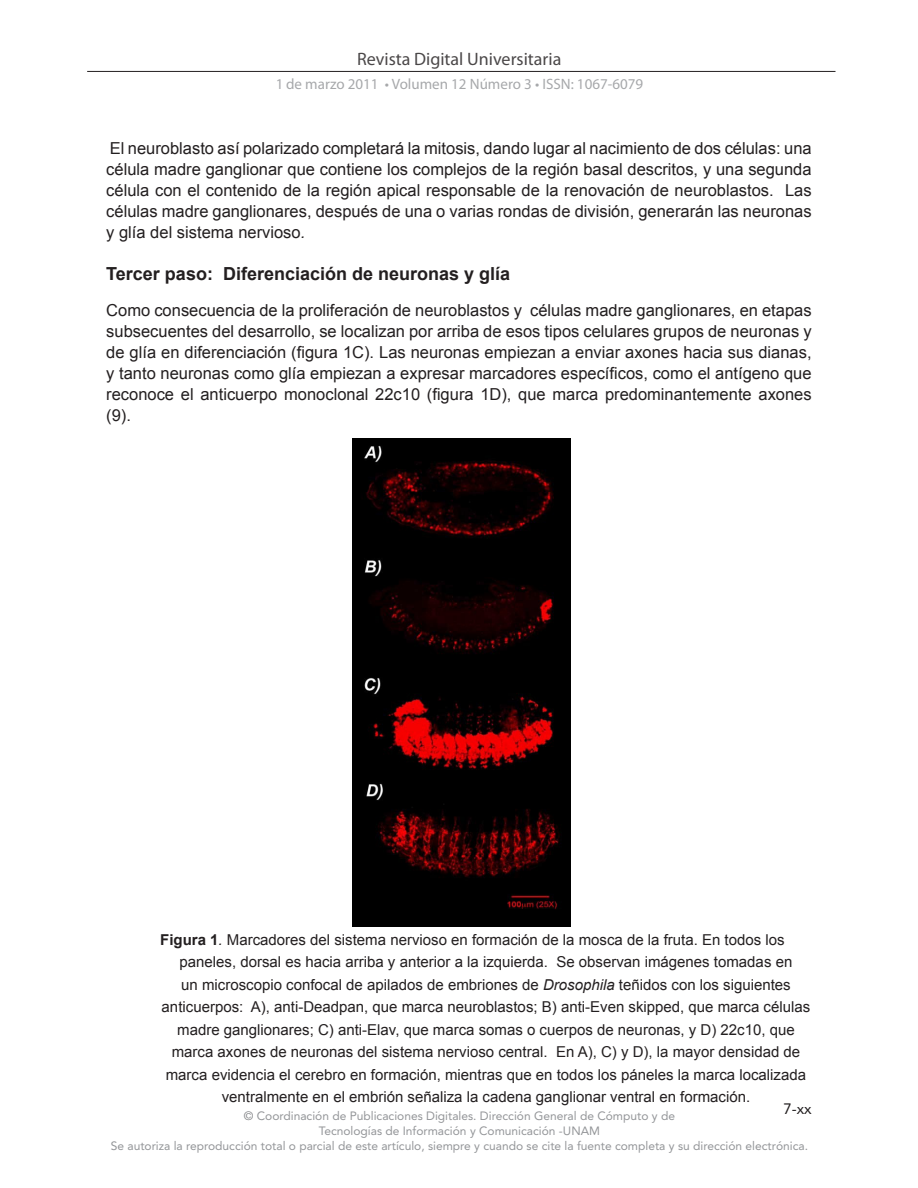
<style>
.page{position:relative;width:918px;height:1188px;background:#fff}
.page>*{position:absolute;margin:0;border:0;box-sizing:border-box;transform-origin:0 0}
.t1{font:700 18px "Arial";color:#231f20}
.t2{font:18px "Myriad Pro";color:#231f20}
.t3{font:16.5px/21px "Arial";color:#231f20;text-align:justify}
.t4{font:15px "Arial";color:#231f20}
.t5{font:15px "Myriad Pro";color:#939598}
.t6{font:15px "Avenir";color:#231f20}
.t7{font:12px/15px "Avenir";color:#939598;text-align:center}
.s1{font-style:italic}
.s2{font-weight:700}
.s3{color:#808285}
</style>
<div class="page">
<hr style="left:87px;top:71px;width:749px;height:1px;background:#231f20">
<img style="left:353px;top:438px;width:217px;height:489px">
<p class="t2" style="left:357px;top:48px;width:206px">Revista Digital Universitaria</p>
<p class="t5" style="left:275px;top:75px;width:369px">1 de marzo 2011 • Volumen 12 Número 3 • ISSN: 1067-6079</p>
<p class="t3" style="left:106px;top:138px;width:707px">El neuroblasto así polarizado completará la mitosis, dando lugar al nacimiento de dos células: una célula madre ganglionar que contiene los complejos de la región basal descritos, y una segunda célula con el contenido de la región apical responsable de la renovación de neuroblastos. Las células madre ganglionares, después de una o varias rondas de división, generarán las neuronas y glía del sistema nervioso<span class="s1">.</span></p>
<p class="t1" style="left:106px;top:262px;width:405px">Tercer paso: Diferenciación de neuronas y glía</p>
<p class="t3" style="left:106px;top:300px;width:707px">Como consecuencia de la proliferación de neuroblastos y células madre ganglionares, en etapas subsecuentes del desarrollo, se localizan por arriba de esos tipos celulares grupos de neuronas y de glía en diferenciación (figura 1C). Las neuronas empiezan a enviar axones hacia sus dianas, y tanto neuronas como glía empiezan a expresar marcadores específicos, como el antígeno que reconoce el anticuerpo monoclonal 22c10 (figura 1D), que marca predominantemente axones (9).</p>
<p class="t4" style="left:160px;top:930px;width:626px"><span class="s2">Figura 1</span><span class="s1">.</span> Marcadores del sistema nervioso en formación de la mosca de la fruta. En todos los</p>
<p class="t4" style="left:180px;top:952px;width:614px">paneles, dorsal es hacia arriba y anterior a la izquierda. Se observan imágenes tomadas en</p>
<p class="t4" style="left:181px;top:975px;width:611px">un microscopio confocal de apilados de embriones de <span class="s1">Drosophila</span> teñidos con los siguientes</p>
<p class="t4" style="left:162px;top:997px;width:650px">anticuerpos: A), anti-Deadpan, que marca neuroblastos; B) anti-Even skipped, que marca células</p>
<p class="t4" style="left:177px;top:1020px;width:619px">madre ganglionares; C) anti-Elav, que marca somas o cuerpos de neuronas, y D) 22c10, que</p>
<p class="t4" style="left:172px;top:1042px;width:630px">marca axones de neuronas del sistema nervioso central. En A), C) y D), la mayor densidad de</p>
<p class="t4" style="left:166px;top:1065px;width:642px">marca evidencia el cerebro en formación, mientras que en todos los páneles la marca localizada</p>
<p class="t4" style="left:222px;top:1087px;width:530px">ventralmente en el embrión señaliza la cadena ganglionar ventral en formación.</p>
<p class="t6" style="left:783px;top:1100px;width:30px">7-xx</p>
<p class="t7" style="left:111px;top:1108px;width:699px"><span class="s3">©</span> Coordinación de Publicaciones Digitales. Dirección General de Cómputo y de<br>Tecnologías de Información y Comunicación -UNAM<br>Se autoriza la reproducción total o parcial de este artículo, siempre y cuando se cite la fuente completa y su dirección electrónica.</p>
</div>
